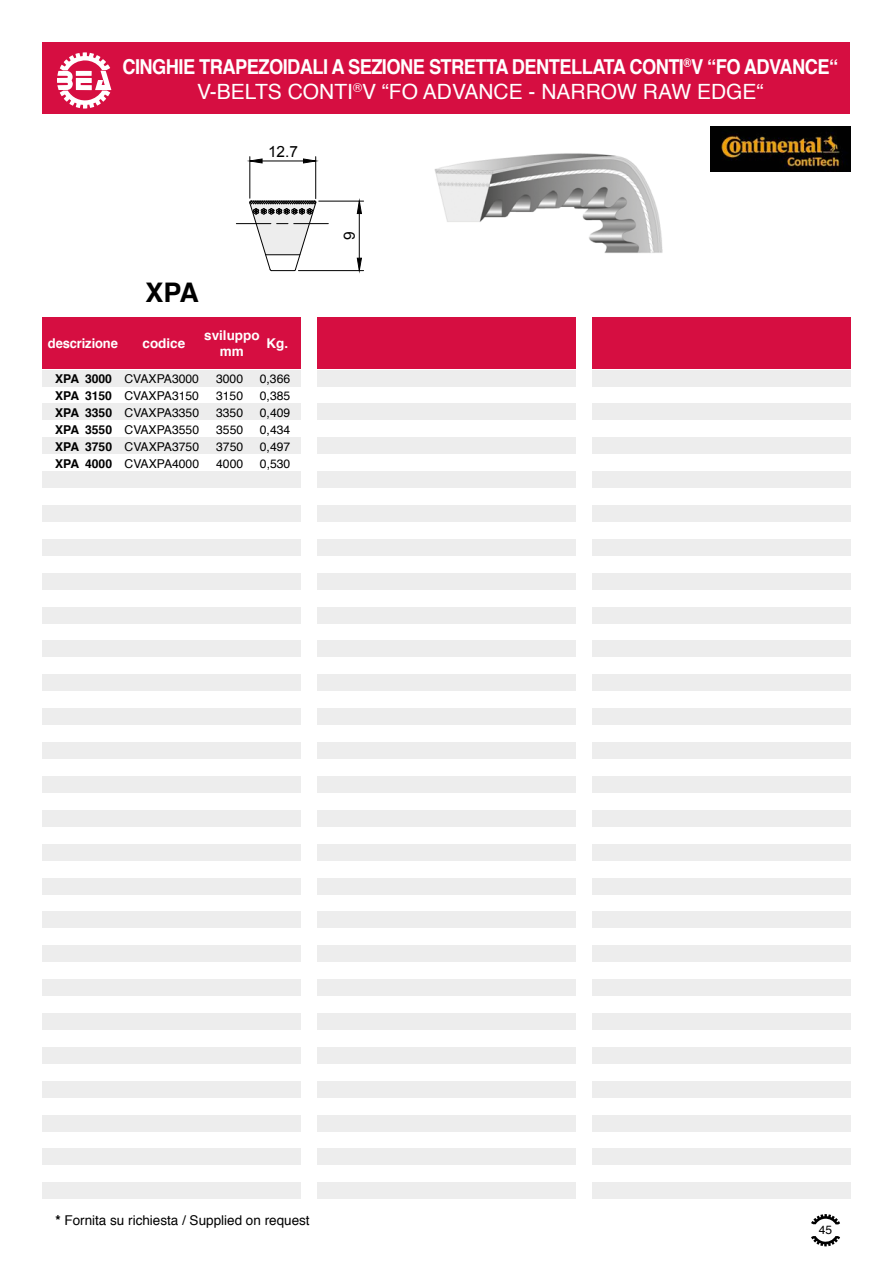
<style>
.page{position:relative;width:893px;height:1263px;background:#fff}
.page>*{position:absolute;margin:0;border:0;box-sizing:border-box;transform-origin:0 0}
.t1{font:700 27px "Helvetica";color:#000}
.t2{font:21px "Helvetica";color:#fff}
.t3{font:700 20.55px "Helvetica";letter-spacing:-.03em;color:#fff;scale:.89 1}
.t4{font:15.45px "Arial";color:#000}
.t5{font:13.5px "Helvetica";color:#000}
.t6{font:700 13.5px/16.2px "Helvetica";color:#fff;text-align:center}
.t7{font:700 13.5px "Helvetica";color:#fff;scale:.96 1}
.t8{font:12.15px "Helvetica";color:#000}
.t9{font:12px "Helvetica";color:#000}
.s1{font-weight:700}
</style>
<div class="page">
<div style="left:43px;top:505px;width:258px;height:17px;background:#ededed"></div>
<div style="left:317px;top:505px;width:259px;height:17px;background:#ededed"></div>
<div style="left:592px;top:505px;width:258px;height:17px;background:#ededed"></div>
<div style="left:43px;top:471px;width:258px;height:17px;background:#ededed"></div>
<div style="left:317px;top:471px;width:259px;height:17px;background:#ededed"></div>
<div style="left:592px;top:471px;width:258px;height:17px;background:#ededed"></div>
<div style="left:43px;top:437px;width:258px;height:17px;background:#ededed"></div>
<div style="left:317px;top:437px;width:259px;height:17px;background:#ededed"></div>
<div style="left:592px;top:437px;width:258px;height:17px;background:#ededed"></div>
<div style="left:43px;top:403px;width:258px;height:17px;background:#ededed"></div>
<div style="left:317px;top:403px;width:259px;height:17px;background:#ededed"></div>
<div style="left:592px;top:403px;width:258px;height:17px;background:#ededed"></div>
<div style="left:43px;top:370px;width:258px;height:17px;background:#ededed"></div>
<div style="left:317px;top:370px;width:259px;height:17px;background:#ededed"></div>
<div style="left:592px;top:370px;width:258px;height:17px;background:#ededed"></div>
<div style="left:43px;top:539px;width:258px;height:17px;background:#ededed"></div>
<div style="left:317px;top:539px;width:259px;height:17px;background:#ededed"></div>
<div style="left:592px;top:539px;width:258px;height:17px;background:#ededed"></div>
<div style="left:43px;top:573px;width:258px;height:17px;background:#ededed"></div>
<div style="left:317px;top:573px;width:259px;height:17px;background:#ededed"></div>
<div style="left:592px;top:573px;width:258px;height:17px;background:#ededed"></div>
<div style="left:43px;top:607px;width:258px;height:17px;background:#ededed"></div>
<div style="left:317px;top:607px;width:259px;height:17px;background:#ededed"></div>
<div style="left:592px;top:607px;width:258px;height:17px;background:#ededed"></div>
<div style="left:43px;top:640px;width:258px;height:17px;background:#ededed"></div>
<div style="left:317px;top:640px;width:259px;height:17px;background:#ededed"></div>
<div style="left:592px;top:640px;width:258px;height:17px;background:#ededed"></div>
<div style="left:43px;top:674px;width:258px;height:17px;background:#ededed"></div>
<div style="left:317px;top:674px;width:259px;height:17px;background:#ededed"></div>
<div style="left:592px;top:674px;width:258px;height:17px;background:#ededed"></div>
<div style="left:43px;top:708px;width:258px;height:17px;background:#ededed"></div>
<div style="left:317px;top:708px;width:259px;height:17px;background:#ededed"></div>
<div style="left:592px;top:708px;width:258px;height:17px;background:#ededed"></div>
<div style="left:43px;top:742px;width:258px;height:17px;background:#ededed"></div>
<div style="left:317px;top:742px;width:259px;height:17px;background:#ededed"></div>
<div style="left:592px;top:742px;width:258px;height:17px;background:#ededed"></div>
<div style="left:43px;top:776px;width:258px;height:17px;background:#ededed"></div>
<div style="left:317px;top:776px;width:259px;height:17px;background:#ededed"></div>
<div style="left:592px;top:776px;width:258px;height:17px;background:#ededed"></div>
<div style="left:43px;top:810px;width:258px;height:17px;background:#ededed"></div>
<div style="left:317px;top:810px;width:259px;height:17px;background:#ededed"></div>
<div style="left:592px;top:810px;width:258px;height:17px;background:#ededed"></div>
<div style="left:43px;top:1013px;width:258px;height:17px;background:#ededed"></div>
<div style="left:317px;top:1013px;width:259px;height:17px;background:#ededed"></div>
<div style="left:592px;top:1013px;width:258px;height:17px;background:#ededed"></div>
<div style="left:43px;top:844px;width:258px;height:17px;background:#ededed"></div>
<div style="left:317px;top:844px;width:259px;height:17px;background:#ededed"></div>
<div style="left:592px;top:844px;width:258px;height:17px;background:#ededed"></div>
<div style="left:43px;top:1047px;width:258px;height:17px;background:#ededed"></div>
<div style="left:317px;top:1047px;width:259px;height:17px;background:#ededed"></div>
<div style="left:592px;top:1047px;width:258px;height:17px;background:#ededed"></div>
<div style="left:43px;top:877px;width:258px;height:17px;background:#ededed"></div>
<div style="left:317px;top:877px;width:259px;height:17px;background:#ededed"></div>
<div style="left:592px;top:877px;width:258px;height:17px;background:#ededed"></div>
<div style="left:43px;top:1081px;width:258px;height:17px;background:#ededed"></div>
<div style="left:317px;top:1081px;width:259px;height:17px;background:#ededed"></div>
<div style="left:592px;top:1081px;width:258px;height:17px;background:#ededed"></div>
<div style="left:43px;top:911px;width:258px;height:17px;background:#ededed"></div>
<div style="left:317px;top:911px;width:259px;height:17px;background:#ededed"></div>
<div style="left:592px;top:911px;width:258px;height:17px;background:#ededed"></div>
<div style="left:43px;top:1114px;width:258px;height:17px;background:#ededed"></div>
<div style="left:317px;top:1114px;width:259px;height:17px;background:#ededed"></div>
<div style="left:592px;top:1114px;width:258px;height:17px;background:#ededed"></div>
<div style="left:43px;top:945px;width:258px;height:17px;background:#ededed"></div>
<div style="left:317px;top:945px;width:259px;height:17px;background:#ededed"></div>
<div style="left:592px;top:945px;width:258px;height:17px;background:#ededed"></div>
<div style="left:43px;top:1148px;width:258px;height:17px;background:#ededed"></div>
<div style="left:317px;top:1148px;width:259px;height:17px;background:#ededed"></div>
<div style="left:592px;top:1148px;width:258px;height:17px;background:#ededed"></div>
<div style="left:43px;top:979px;width:258px;height:17px;background:#ededed"></div>
<div style="left:317px;top:979px;width:259px;height:17px;background:#ededed"></div>
<div style="left:592px;top:979px;width:258px;height:17px;background:#ededed"></div>
<div style="left:43px;top:1182px;width:258px;height:17px;background:#ededed"></div>
<div style="left:317px;top:1182px;width:259px;height:17px;background:#ededed"></div>
<div style="left:592px;top:1182px;width:258px;height:17px;background:#ededed"></div>
<svg style="left:811px;top:1214px;width:29px;height:10px"></svg>
<svg style="left:811px;top:1236px;width:29px;height:10px"></svg>
<div style="left:43px;top:317px;width:258px;height:52px;background:#d60e41"></div>
<div style="left:317px;top:317px;width:259px;height:52px;background:#d60e41"></div>
<div style="left:592px;top:317px;width:258px;height:52px;background:#d60e41"></div>
<div style="left:43px;top:43px;width:807px;height:71px;background:#d60e41"></div>
<svg style="left:57px;top:52px;width:54px;height:57px"></svg>
<hr style="left:236px;top:223px;width:35px;height:1px;background:#000">
<hr style="left:294px;top:223px;width:34px;height:1px;background:#000">
<svg style="left:249px;top:200px;width:68px;height:71px"></svg>
<hr style="left:250px;top:157px;width:1px;height:41px;background:#000">
<hr style="left:315px;top:157px;width:1px;height:42px;background:#000">
<hr style="left:262px;top:161px;width:41px;height:1px;background:#000">
<svg style="left:249px;top:158px;width:14px;height:6px"></svg>
<svg style="left:303px;top:158px;width:13px;height:6px"></svg>
<hr style="left:319px;top:201px;width:45px;height:1px;background:#000">
<hr style="left:298px;top:270px;width:66px;height:1px;background:#000">
<hr style="left:359px;top:214px;width:1px;height:44px;background:#000">
<svg style="left:357px;top:200px;width:5px;height:14px"></svg>
<svg style="left:357px;top:257px;width:5px;height:14px"></svg>
<img style="left:434px;top:153px;width:229px;height:100px">
<img style="left:710px;top:126px;width:140px;height:45px">
<h3 class="t3" style="left:122px;top:50px;width:806px">CINGHIE TRAPEZOIDALI A SEZIONE STRETTA DENTELLATA CONTI<sup>®</sup>V “FO ADVANCE“</h3>
<h2 class="t2" style="left:197px;top:76px;width:568px">V-BELTS CONTI<sup>®</sup>V “FO ADVANCE - NARROW RAW EDGE“</h2>
<h1 class="t1" style="left:145px;top:270px;width:55px">XPA</h1>
<p class="t4" style="left:268px;top:141px;width:32px">12.7</p>
<p class="t6" style="left:204px;top:327px;width:57px">sviluppo mm</p>
<p class="t7" style="left:48px;top:332px;width:74px">descrizione</p>
<p class="t6" style="left:143px;top:335px;width:44px">codice</p>
<p class="t6" style="left:266px;top:335px;width:23px">Kg.</p>
<p class="t8" style="left:55px;top:369px;width:146px"><span class="s1">XPA 3000</span> CVAXPA3000</p>
<p class="t8" style="left:216px;top:369px;width:29px">3000</p>
<p class="t8" style="left:260px;top:369px;width:32px">0,366</p>
<p class="t8" style="left:55px;top:386px;width:146px"><span class="s1">XPA 3150</span> CVAXPA3150</p>
<p class="t8" style="left:216px;top:386px;width:29px">3150</p>
<p class="t8" style="left:260px;top:386px;width:32px">0,385</p>
<p class="t8" style="left:55px;top:403px;width:146px"><span class="s1">XPA 3350</span> CVAXPA3350</p>
<p class="t8" style="left:216px;top:403px;width:29px">3350</p>
<p class="t8" style="left:260px;top:403px;width:32px">0,409</p>
<p class="t8" style="left:55px;top:420px;width:146px"><span class="s1">XPA 3550</span> CVAXPA3550</p>
<p class="t8" style="left:216px;top:420px;width:29px">3550</p>
<p class="t8" style="left:260px;top:420px;width:32px">0,434</p>
<p class="t8" style="left:55px;top:437px;width:146px"><span class="s1">XPA 3750</span> CVAXPA3750</p>
<p class="t8" style="left:216px;top:437px;width:29px">3750</p>
<p class="t8" style="left:260px;top:437px;width:32px">0,497</p>
<p class="t8" style="left:55px;top:454px;width:146px"><span class="s1">XPA 4000</span> CVAXPA4000</p>
<p class="t8" style="left:216px;top:454px;width:29px">4000</p>
<p class="t8" style="left:260px;top:454px;width:32px">0,530</p>
<p class="t4" style="left:339px;top:240px;width:10px;rotate:-90deg">9</p>
<p class="t5" style="left:55px;top:1209px;width:256px"><span class="s1">*</span> Fornita su richiesta / Supplied on request</p>
<p class="t9" style="left:819px;top:1221px;width:15px">45</p>
</div>
